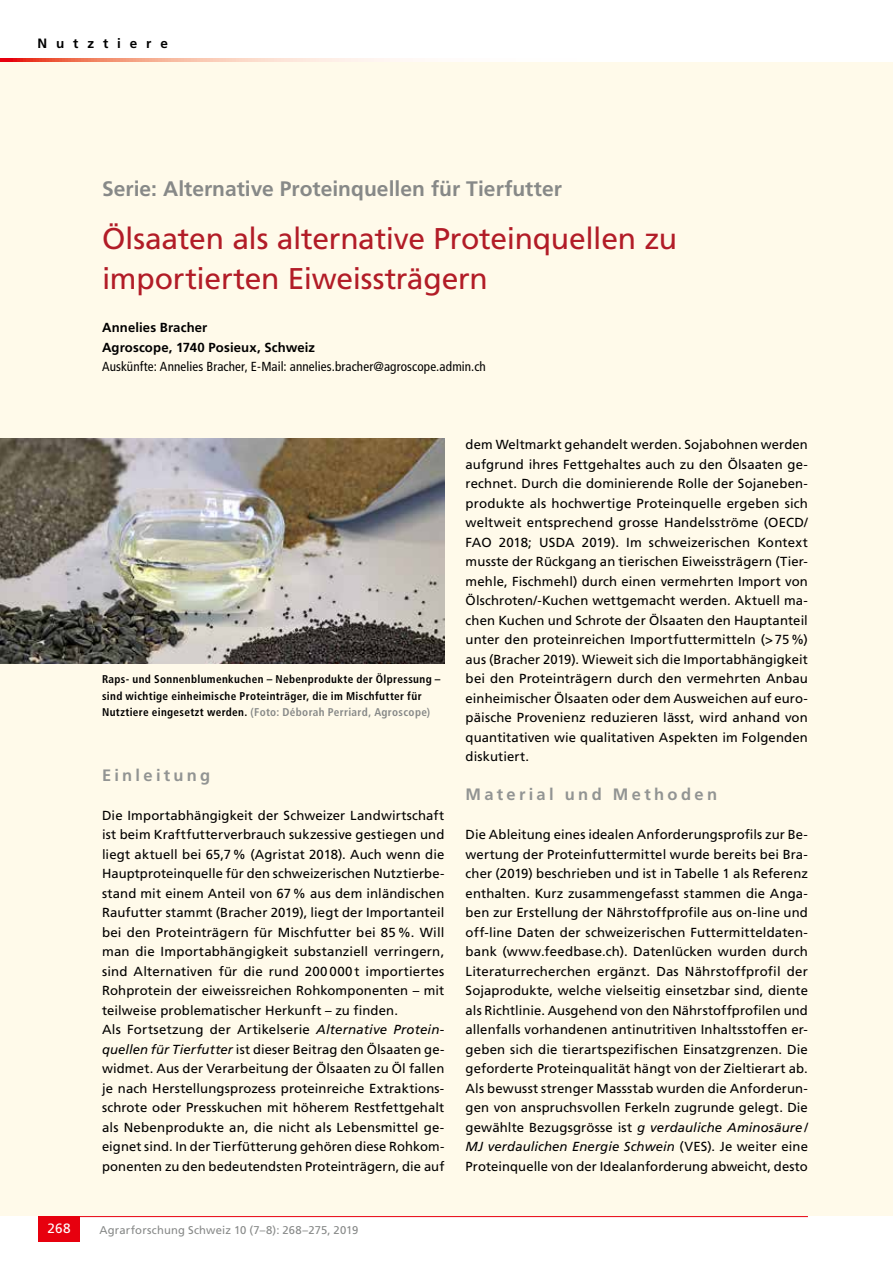
<style>
.page{position:relative;width:893px;height:1263px;background:#fff}
.page>*{position:absolute;margin:0;border:0;box-sizing:border-box;transform-origin:0 0}
.t1{font:30px/40.5px "Frutiger LT Std";letter-spacing:-.01em;color:#b21c27}
.t2{font:700 21px "Frutiger LT Std";color:#878988}
.t3{font:700 16.5px "Frutiger LT Std";letter-spacing:.2em;color:#929493}
.t4{font:700 13.5px "Frutiger LT Std";letter-spacing:.655em;color:#000}
.t5{font:13.5px "Frutiger LT Std";color:#fff}
.t6{font:13.2px/19.5px "Frutiger LT Std";letter-spacing:.01em;color:#000;text-align:justify}
.t7{font:condensed 13.2px "Frutiger LT Std";letter-spacing:.01em;color:#000}
.t8{font:700 13.2px/19.5px "Frutiger LT Std";letter-spacing:.01em;color:#000}
.t9{font:700 condensed 11.25px/16.5px "Frutiger LT Std";letter-spacing:.03em;color:#000}
.t10{font:11.25px "Frutiger LT Std";letter-spacing:.015em;color:#878988}
.s1{color:#878988}
.s2{font-style:italic}
</style>
<div class="page">
<svg style="left:0;top:58px;width:808px;height:5px"></svg>
<hr style="left:38px;top:1216px;width:770px;height:1px;background:#e7000e">
<div style="left:38px;top:1216px;width:42px;height:26px;background:#e7000e"></div>
<div style="left:0;top:63px;width:893px;height:1153px;background:#fffaea"></div>
<img style="left:0;top:438px;width:444px;height:226px">
<p class="t4" style="left:38px;top:36px;width:132px">Nutztiere</p>
<h2 class="t2" style="left:102px;top:176px;width:461px">Serie: Alternative Proteinquellen für Tierfutter</h2>
<h1 class="t1" style="left:102px;top:218px;width:577px">Ölsaaten als alternative Proteinquellen zu importierten Eiweissträgern</h1>
<p class="t8" style="left:102px;top:318px;width:215px">Annelies Bracher<br>Agroscope, 1740 Posieux, Schweiz</p>
<p class="t7" style="left:102px;top:359px;width:385px">Auskünfte: Annelies Bracher, E-Mail: annelies.bracher@agroscope.admin.ch</p>
<p class="t9" style="left:102px;top:671px;width:340px">Raps- und Sonnenblumenkuchen – Nebenprodukte der Ölpressung – sind wichtige einheimische Proteinträger, die im Mischfutter für<br>Nutztiere eingesetzt werden. <span class="s1">(Foto: Déborah Perriard, Agroscope)</span></p>
<p class="t3" style="left:102px;top:765px;width:110px">Einleitung</p>
<p class="t6" style="left:102px;top:805px;width:344px;text-align:left">Die Importabhängigkeit der Schweizer Landwirtschaft ist beim Kraftfutterverbrauch sukzessive gestiegen und liegt aktuell bei 65,7% (Agristat 2018). Auch wenn die Hauptproteinquelle für den schweizerischen Nutztierbe&shy;stand mit einem Anteil von 67% aus dem inländischen Raufutter stammt (Bracher 2019), liegt der Importanteil bei den Proteinträgern für Mischfutter bei 85%. Will man die Importabhängigkeit substanziell verringern, sind Alternativen für die rund 200000t importiertes Rohprotein der eiweissreichen Rohkomponenten – mit teilweise problematischer Herkunft – zu finden.<br>Als Fortsetzung der Artikelserie <span class="s2">Alternative Protein&shy;quellen für Tierfutter</span> ist dieser Beitrag den Ölsaaten ge&shy;widmet. Aus der Verarbeitung der Ölsaaten zu Öl fallen je nach Herstellungsprozess proteinreiche Extraktions&shy;schrote oder Presskuchen mit höherem Restfettgehalt als Nebenprodukte an, die nicht als Lebensmittel ge&shy;eignet sind. In der Tierfütterung gehören diese Rohkom&shy;ponenten zu den bedeutendsten Proteinträgern, die auf</p>
<p class="t5" style="left:47px;top:1221px;width:25px">268</p>
<p class="t10" style="left:99px;top:1223px;width:260px">Agrarforschung Schweiz 10 (7–8): 268–275, 2019</p>
<p class="t6" style="left:466px;top:435px;width:344px">dem Weltmarkt gehandelt werden. Sojabohnen werden aufgrund ihres Fettgehaltes auch zu den Ölsaaten ge&shy;rechnet. Durch die dominierende Rolle der Sojaneben&shy;produkte als hochwertige Proteinquelle ergeben sich weltweit entsprechend grosse Handelsströme (OECD/ FAO 2018; USDA 2019). Im schweizerischen Kontext musste der Rückgang an tierischen Eiweissträgern (Tier&shy;mehle, Fischmehl) durch einen vermehrten Import von Ölschroten/-Kuchen wettgemacht werden. Aktuell ma&shy;chen Kuchen und Schrote der Ölsaaten den Hauptanteil unter den proteinreichen Importfuttermitteln (&gt;75%) aus (Bracher 2019). Wieweit sich die Importabhängigkeit bei den Proteinträgern durch den vermehrten Anbau einheimischer Ölsaaten oder dem Ausweichen auf euro&shy;päische Provenienz reduzieren lässt, wird anhand von quantitativen wie qualitativen Aspekten im Folgenden diskutiert.</p>
<p class="t3" style="left:466px;top:785px;width:253px">Material und Methoden</p>
<p class="t6" style="left:466px;top:825px;width:344px">Die Ableitung eines idealen Anforderungsprofils zur Be&shy;wertung der Proteinfuttermittel wurde bereits bei Bra&shy;cher (2019) beschrieben und ist in Tabelle 1 als Referenz enthalten. Kurz zusammengefasst stammen die Anga&shy;ben zur Erstellung der Nährstoffprofile aus on-line und off-line Daten der schweizerischen Futtermitteldaten&shy;bank (www.feedbase.ch). Datenlücken wurden durch Literaturrecherchen ergänzt. Das Nährstoffprofil der Sojaprodukte, welche vielseitig einsetzbar sind, diente als Richtlinie. Ausgehend von den Nährstoffprofilen und allenfalls vorhandenen antinutritiven Inhaltsstoffen er&shy;geben sich die tierartspezifischen Einsatzgrenzen. Die geforderte Proteinqualität hängt von der Zieltierart ab.<br>Als bewusst strenger Massstab wurden die Anforderun&shy;gen von anspruchsvollen Ferkeln zugrunde gelegt. Die gewählte Bezugsgrösse ist <span class="s2">g verdauliche Aminosäure/ MJ verdaulichen Energie Schwein</span> (VES). Je weiter eine Proteinquelle von der Idealanforderung abweicht, desto</p>
</div>
